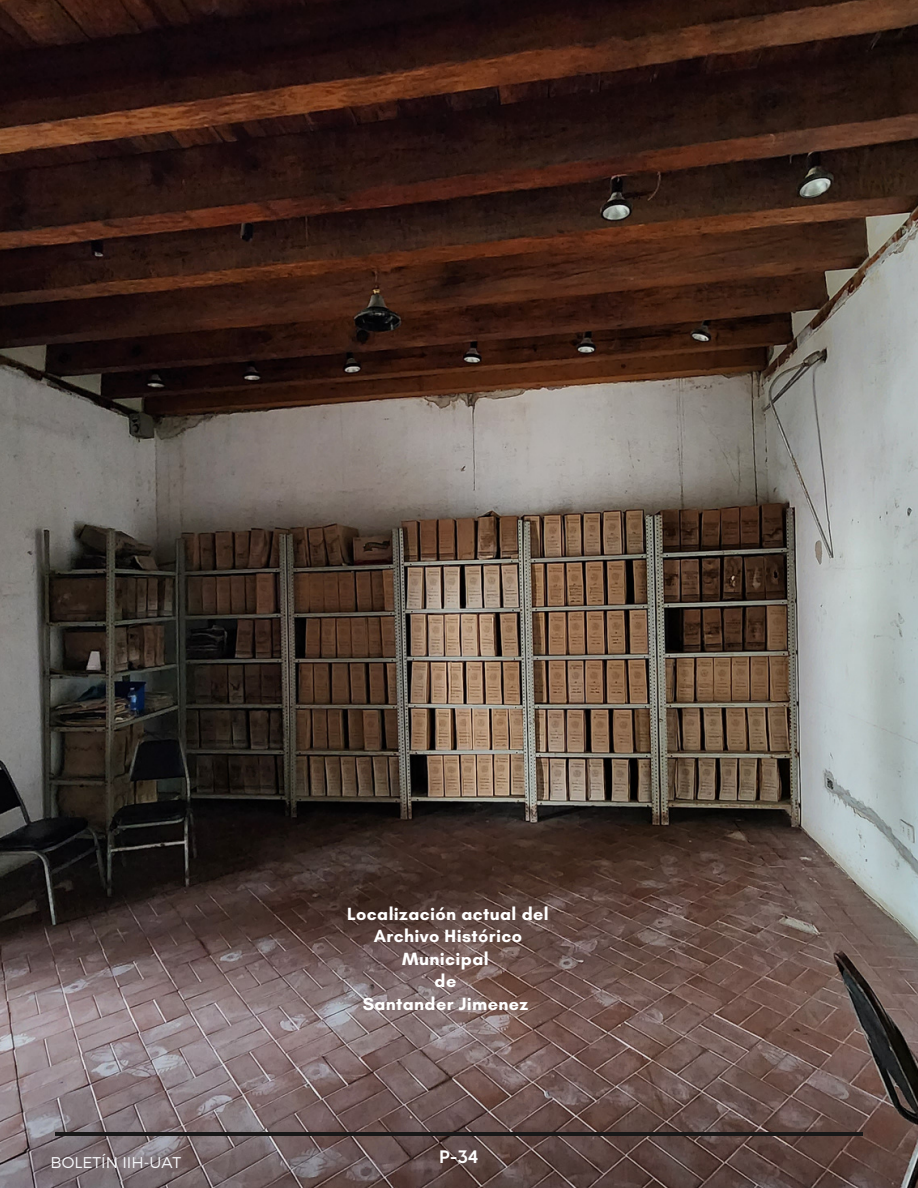
<style>
.page{position:relative;width:918px;height:1188px;background:#fff}
.page>*{position:absolute;margin:0;border:0;box-sizing:border-box;transform-origin:0 0}
.t1{font:700 18px/22.5px "Glacial Indifference";letter-spacing:.02em;color:#fff;text-align:center}
.t2{font:700 18px "Visby CF";color:#fff}
.t3{font:300 15.6px "Montserrat";color:#f9fafd}
</style>
<div class="page">
<img style="left:0;top:0;width:918px;height:1188px">
<hr style="left:55px;top:1132px;width:807px;height:4px;background:#181818">
<p class="t1" style="left:347px;top:902px;width:203px">Localización actual del<br>Archivo Histórico<br>Municipal</p>
<p class="t1" style="left:435px;top:970px;width:23px">de</p>
<p class="t1" style="left:363px;top:992px;width:167px">Santander Jimenez</p>
<p class="t3" style="left:51px;top:1152px;width:132px">BOLETÍN IIH-UAT</p>
<p class="t2" style="left:440px;top:1145px;width:40px">P-34</p>
</div>
